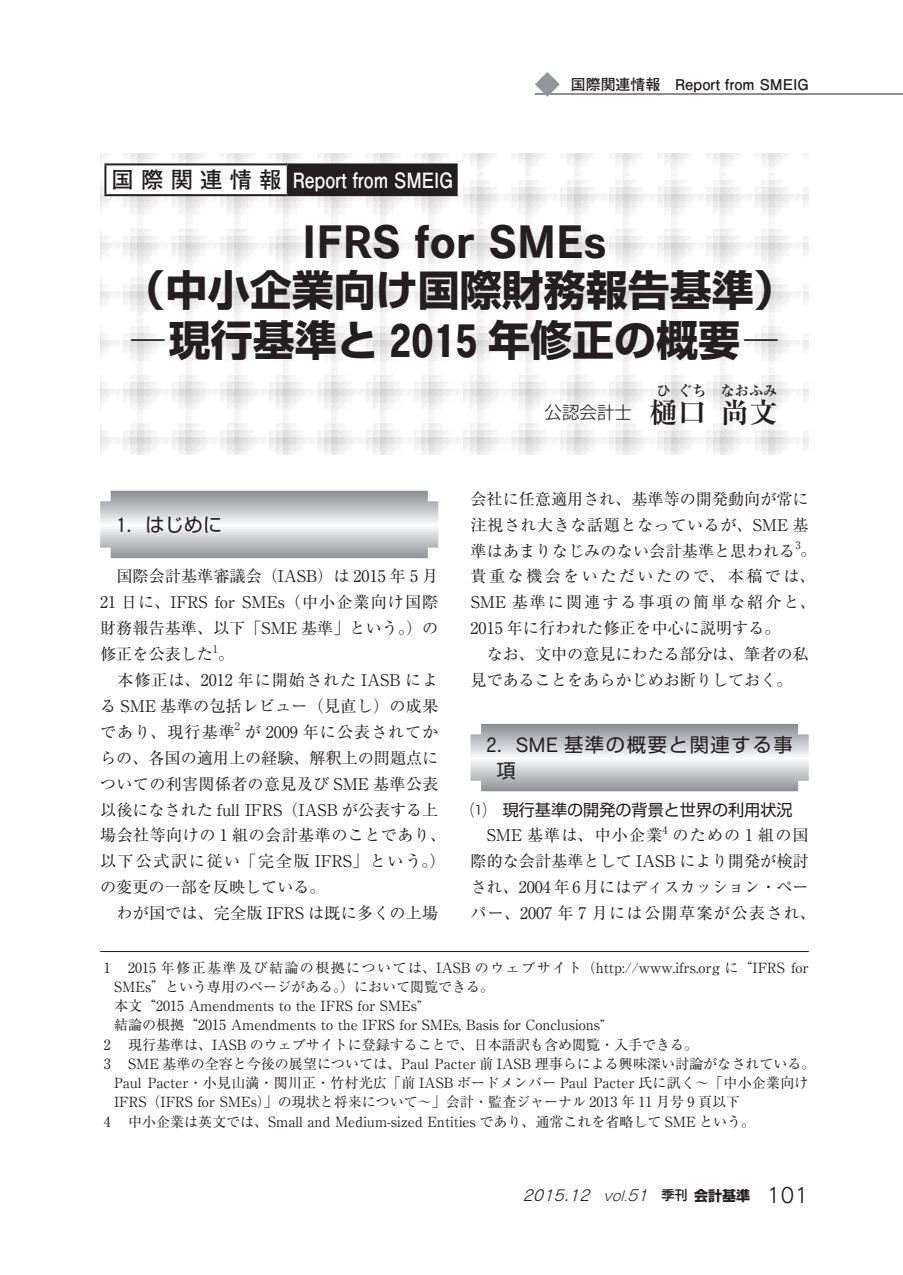
<style>
.page{position:relative;width:903px;height:1275px;background:#fff}
.page>*{position:absolute;margin:0;border:0;box-sizing:border-box;transform-origin:0 0}
.t1{font:44.1px "Cezanne Pro B";color:#231f20}
.t2{font:700 42px/49.9px "Shin Go Pr 5";color:#231f20}
.t3{font:700 28.35px "Ryumin Pr 5";color:#231f20}
.t4{font:700 21px "Futo Go B101 Pr 5";color:#fff;scale:.85 1}
.t5{font:19.25px/26.2px "Shin Go Pr 5";letter-spacing:.09em;color:#231f20}
.t6{font:300 17.5px "Shin Go Pr 5";color:#231f20}
.t7{font:16.1px/25.9px "Ryumin Pr 5";letter-spacing:.005em;color:#231f20}
.t8{font:16.1px "Shin Go Pr 5";color:#231f20}
.t9{font:16.1px "Ryumin Pr 5";letter-spacing:.07em;color:#231f20}
.t10{font:700 14.88px "Futo Go B101 Pr 5";color:#231f20}
.t11{font:italic 14.88px "Rodin Pro M";color:#231f20}
.t12{font:700 14.17px "Ryumin Pr 5";color:#231f20}
.t13{font:14px/19.2px "Ryumin Pr 5";color:#231f20}
.t14{font:10.5px "Ryumin Pr 5";color:#231f20}
.s1{font-size:22.4px;color:#231f20}
.s2{font-family:"Cezanne Pro B";font-weight:400;font-size:44.1px}
.s3{font-family:"Ryumin Pr 5";font-weight:700;font-size:28.35px}
.s4{font-family:"Cezanne Pro M";font-size:20.3px}
.s5{font-family:"Gothic MB101 Pr 5";font-weight:300;font-size:13.65px}
.s6{font-family:"Gothic MB101 Pr 5";font-weight:300}
.s7{font-family:"Shin Go Pr 5";font-weight:500;font-style:normal;font-size:13.12px}
.s8{font-family:"Shin Go Pr 5";font-weight:700;font-style:normal;font-size:14px}
.s9{font-style:normal;font-size:20.47px}
</style>
<div class="page">
<hr style="left:535px;top:94px;width:368px;height:1px;background:#231f20">
<svg style="left:535px;top:72px;width:25px;height:25px"></svg>
<img style="left:100px;top:154px;width:709px;height:301px">
<svg style="left:100px;top:491px;width:338px;height:67px"></svg>
<svg style="left:470px;top:724px;width:339px;height:67px"></svg>
<div style="left:105px;top:164px;width:183px;height:31px;background:#fff"></div>
<div style="left:288px;top:164px;width:169px;height:31px;background:#231f20"></div>
<hr style="left:104px;top:163px;width:184px;height:2px;background:#231f20">
<hr style="left:104px;top:165px;width:2px;height:29px;background:#231f20">
<hr style="left:288px;top:163px;width:170px;height:2px;background:#231f20">
<hr style="left:287px;top:165px;width:2px;height:29px;background:#231f20">
<hr style="left:456px;top:165px;width:2px;height:29px;background:#231f20">
<hr style="left:104px;top:194px;width:184px;height:2px;background:#231f20">
<hr style="left:288px;top:194px;width:170px;height:2px;background:#231f20">
<hr style="left:100px;top:951px;width:709px;height:1px;background:#231f20">
<p class="t10" style="left:571px;top:72px;width:239px">国際関連情報　Report from SMEIG</p>
<h3 class="t4" style="left:112px;top:163px;width:403px"><span class="s1">国際関連情報</span> Report from SMEIG</h3>
<h1 class="t1" style="left:302px;top:213px;width:306px">IFRS for SMEs</h1>
<h2 class="t2" style="left:124px;top:262px;width:673px">（中小企業向け国際財務報告基準）─現行基準と <span class="s2">2015</span> 年修正の概要─</h2>
<p class="t6" style="left:544px;top:398px;width:135px">公認会計士 <span class="s3">樋</span></p>
<p class="t12" style="left:678px;top:380px;width:30px">ぐち</p>
<p class="t12" style="left:720px;top:380px;width:58px">なおふみ</p>
<p class="t12" style="left:656px;top:380px;width:16px">ひ</p>
<h3 class="t3" style="left:720px;top:390px;width:58px">尚文</h3>
<h3 class="t3" style="left:678px;top:390px;width:30px">口</h3>
<p class="t5" style="left:116px;top:510px;width:108px"><span class="s4">1</span>．はじめに</p>
<p class="t7" style="left:100px;top:562px;width:340px;text-align:justify;text-indent:16px">国際会計基準審議会（IASB）は 2015 年 5 月21 日に、IFRS for SMEs（中小企業向け国際財務報告基準、以下「SME 基準」という。）の修正を公表した。</p>
<p class="t14" style="left:213px;top:640px;width:7px">1</p>
<p class="t7" style="left:100px;top:666px;width:340px;text-align:justify;text-indent:17px">本修正は、2012 年に開始された IASB による SME 基準の包括レビュー（見直し）の成果であり、現行基準</p>
<p class="t14" style="left:235px;top:718px;width:7px">2</p>
<p class="t7" style="left:100px;top:718px;width:347px;text-indent:145px">が 2009 年に公表されてからの、各国の適用上の経験、解釈上の問題点についての利害関係者の意見及び SME 基準公表以後になされた full IFRS（IASB が公表する上場会社等向けの 1 組の会計基準のことであり、以下公式訳に従い「完全版 IFRS」という。）の変更の一部を反映している。</p>
<p class="t7" style="left:116px;top:899px;width:323px">わが国では、完全版 IFRS は既に多くの上場</p>
<p class="t7" style="left:470px;top:485px;width:348px">会社に任意適用され、基準等の開発動向が常に注視され大きな話題となっているが、SME 基準はあまりなじみのない会計基準と思われる。</p>
<p class="t14" style="left:795px;top:537px;width:7px">3</p>
<p class="t7" style="left:470px;top:562px;width:347px;text-align:justify">貴重な機会をいただいたので、本稿では、SME 基準に関連する事項の簡単な紹介と、2015 年に行われた修正を中心に説明する。</p>
<p class="t7" style="left:470px;top:640px;width:340px;text-indent:16px">なお、文中の意見にわたる部分は、筆者の私見であることをあらかじめお断りしておく。</p>
<p class="t5" style="left:496px;top:729px;width:298px;text-indent:-10px"><span class="s4">2</span>．<span class="s4">SME</span> 基準の概要と関連する事項</p>
<p class="t8" style="left:470px;top:796px;width:323px">⑴ 現行基準の開発の背景と世界の利用状況</p>
<p class="t9" style="left:487px;top:823px;width:177px">SME 基準は、中小企業</p>
<p class="t14" style="left:662px;top:822px;width:7px">4</p>
<p class="t7" style="left:470px;top:821px;width:347px;text-indent:202px">のための 1 組の国際的な会計基準として IASB により開発が検討され、2004 年 6 月にはディスカッション・ペーパー、2007 年 7 月には公開草案が公表され、</p>
<p class="t13" style="left:104px;top:957px;width:8px">1</p>
<p class="t13" style="left:114px;top:957px;width:696px;text-indent:14px">2015 年修正基準及び結論の根拠については、IASB のウェブサイト（http://www.ifrs.org に“IFRS for SMEs”という専用のページがある。）において閲覧できる。<br>本文“2015 Amendments to the IFRS for SMEs”<br>結論の根拠“2015 Amendments to the IFRS for SMEs, Basis for Conclusions”</p>
<p class="t13" style="left:104px;top:1034px;width:8px">2</p>
<p class="t13" style="left:128px;top:1034px;width:571px">現行基準は、IASB のウェブサイトに登録することで、日本語訳も含め閲覧・入手できる。</p>
<p class="t13" style="left:104px;top:1053px;width:8px">3</p>
<p class="t13" style="left:114px;top:1053px;width:703px;text-indent:14px">SME 基準の全容と今後の展望については、Paul Pacter 前 IASB 理事らによる興味深い討論がなされている。<br>Paul Pacter・小見山満・関川正・竹村光広「前 IASB ボードメンバー Paul Pacter 氏に訊く～「中小企業向け<br>IFRS（IFRS for SMEs）」の現状と将来について～」会計・監査ジャーナル 2013 年 11 月号 9 頁以下</p>
<p class="t13" style="left:104px;top:1111px;width:8px">4</p>
<p class="t13" style="left:128px;top:1111px;width:628px">中小企業は英文では、Small and Medium-sized Entities であり、通常これを省略して SME という。</p>
<p class="t11" style="left:523px;top:1186px;width:288px">2015.12 <span class="s5">vol.</span><span class="s6">51</span> <span class="s7">季刊</span><span class="s8">会計基準</span> <span class="s9">1 0 1</span></p>
</div>
